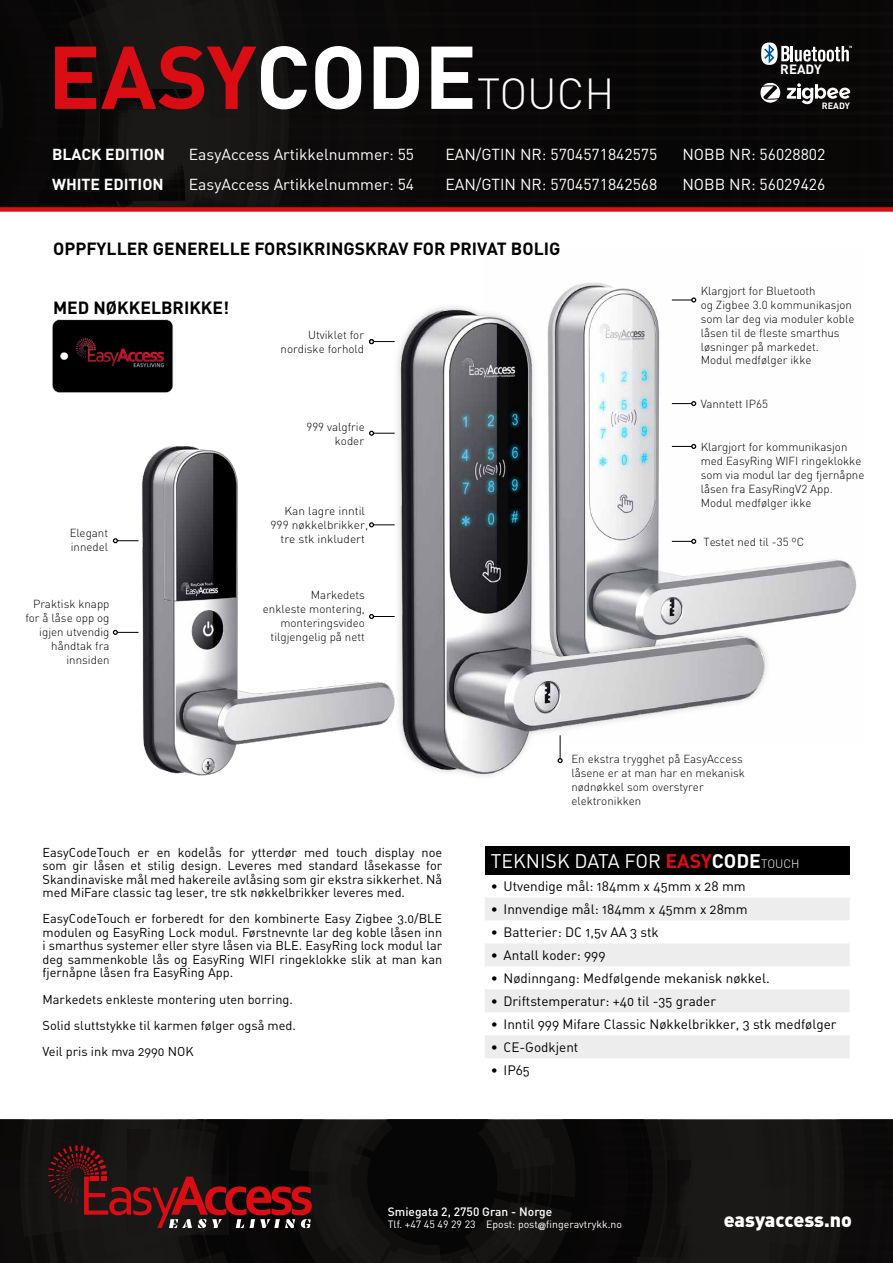
<style>
.page{position:relative;width:893px;height:1263px;background:#fff}
.page>*{position:absolute;margin:0;border:0;box-sizing:border-box;transform-origin:0 0}
.t1{font:300 42.9px "DIN";color:#fff}
.t2{font:900 19.65px "DIN";color:#fff}
.t3{font:19.5px "DIN";color:#fff}
.t4{font:700 17.4px "DIN";color:#000}
.t5{font:15.75px "DIN";color:#fff}
.t6{font:700 15.75px "DIN";color:#fff}
.t7{font:13.5px "DIN Regular Alternate";color:#000}
.t8{font:700 13.35px "DIN";color:#fff}
.t9{font:12.75px/13.5px "DIN Regular Alternate";color:#000;text-align:justify}
.t10{font:500 12px "DIN";color:#fff}
.t11{font:300 11.55px/13.8px "DIN";color:#000;text-align:right}
.t12{font:10.5px "DIN";color:#fff}
.t13{font:700 9px "DIN";color:#fff}
.s1{font-weight:700;font-size:87.45px;color:#db0d14}
.s2{font-weight:700;font-size:87.45px}
.s3{font-weight:700;color:#db0d14}
.s4{font-weight:700}
.s5{font-weight:300;font-size:12px}
.s6{font-family:"Frutiger"}
</style>
<div class="page">
<img style="left:794px;top:559px;width:63px;height:61px">
<div style="left:0;top:1120px;width:893px;height:143px;background:#131110"></div>
<div style="left:0;top:0;width:893px;height:209px;background:linear-gradient(to right,#12100f,#070606)"></div>
<svg style="left:48px;top:1119px;width:528px;height:144px"></svg>
<div style="left:0;top:207px;width:893px;height:5px;background:#db0d14"></div>
<img style="left:397px;top:283px;width:397px;height:494px">
<svg style="left:558px;top:735px;width:5px;height:28px"></svg>
<svg style="left:672px;top:401px;width:24px;height:5px"></svg>
<svg style="left:672px;top:297px;width:24px;height:6px"></svg>
<svg style="left:672px;top:444px;width:24px;height:5px"></svg>
<svg style="left:672px;top:539px;width:24px;height:5px"></svg>
<svg style="left:369px;top:339px;width:26px;height:5px"></svg>
<div style="left:485px;top:846px;width:365px;height:28px;background:#000"></div>
<svg style="left:485px;top:898px;width:365px;height:160px;fill:#ededed"></svg>
<img style="left:52px;top:319px;width:121px;height:74px">
<img style="left:138px;top:420px;width:264px;height:357px">
<svg style="left:113px;top:538px;width:25px;height:5px"></svg>
<svg style="left:113px;top:630px;width:25px;height:5px"></svg>
<svg style="left:761px;top:43px;width:91px;height:22px"></svg>
<svg style="left:760px;top:83px;width:20px;height:20px"></svg>
<svg style="left:787px;top:83px;width:63px;height:23px"></svg>
<h1 class="t1" style="left:48px;top:67px;width:568px"><span class="s1">EASY</span><span class="s2">CODE</span>TOUCH</h1>
<h3 class="t6" style="left:52px;top:144px;width:115px">BLACK EDITION</h3>
<h3 class="t5" style="left:189px;top:145px;width:227px">EasyAccess Artikkelnummer: 55</h3>
<h3 class="t5" style="left:445px;top:145px;width:213px">EAN/GTIN NR: 5704571842575</h3>
<h3 class="t5" style="left:682px;top:145px;width:144px">NOBB NR: 56028802</h3>
<h3 class="t6" style="left:52px;top:174px;width:113px">WHITE EDITION</h3>
<h3 class="t5" style="left:189px;top:175px;width:227px">EasyAccess Artikkelnummer: 54</h3>
<h3 class="t5" style="left:445px;top:175px;width:213px">EAN/GTIN NR: 5704571842568</h3>
<h3 class="t5" style="left:682px;top:175px;width:144px">NOBB NR: 56029426</h3>
<p class="t8" style="left:780px;top:61px;width:43px">READY</p>
<p class="t13" style="left:822px;top:99px;width:30px">READY</p>
<h3 class="t4" style="left:53px;top:237px;width:509px">OPPFYLLER GENERELLE FORSIKRINGSKRAV FOR PRIVAT BOLIG</h3>
<h3 class="t4" style="left:53px;top:296px;width:178px">MED NØKKELBRIKKE!</h3>
<p class="t11" style="left:70px;top:526px;width:40px;text-align:left">Elegant innedel</p>
<p class="t11" style="left:26px;top:597px;width:85px">Praktisk knapp for å låse opp og igjen utvendig håndtak fra innsiden</p>
<p class="t11" style="left:281px;top:328px;width:85px">Utviklet for nordiske forhold</p>
<p class="t11" style="left:306px;top:420px;width:60px">999 valgfrie koder</p>
<p class="t11" style="left:270px;top:504px;width:99px">Kan lagre inntil<br>999 nøkkelbrikker, tre stk inkludert</p>
<p class="t11" style="left:263px;top:588px;width:104px">Markedets<br>enkleste montering, monteringsvideo tilgjengelig på nett</p>
<p class="t11" style="left:701px;top:284px;width:155px;text-align:left">Klargjort for Bluetooth<br>og Zigbee 3.0 kommunikasjon som lar deg via moduler koble låsen til de fleste smarthus løsninger på markedet.<br>Modul medfølger ikke</p>
<p class="t11" style="left:701px;top:397px;width:69px">Vanntett IP65</p>
<p class="t11" style="left:701px;top:440px;width:165px;text-align:left">Klargjort for kommunikasjon med EasyRing WIFI ringeklokke som via modul lar deg fjernåpne låsen fra EasyRingV2 App.<br>Modul medfølger ikke</p>
<p class="t11" style="left:704px;top:535px;width:102px">Testet ned til -35 ºC</p>
<p class="t11" style="left:571px;top:752px;width:175px;text-align:left">En ekstra trygghet på EasyAccess låsene er at man har en mekanisk nødnøkkel som overstyrer elektronikken</p>
<p class="t9" style="left:43px;top:845px;width:401px">EasyCodeTouch er en kodelås for ytterdør med touch display noe som gir låsen et stilig design. Leveres med standard låsekasse for Skandinaviske mål med hakereile avlåsing som gir ekstra sikkerhet. Nå med MiFare classic tag leser, tre stk nøkkelbrikker leveres med.</p>
<p class="t9" style="left:43px;top:912px;width:401px">EasyCodeTouch er forberedt for den kombinerte Easy Zigbee 3.0/BLE modulen og EasyRing Lock modul. Førstnevnte lar deg koble låsen inn i smarthus systemer eller styre låsen via BLE. EasyRing lock modul lar deg sammenkoble lås og EasyRing WIFI ringeklokke slik at man kan fjernåpne låsen fra EasyRing App.</p>
<p class="t9" style="left:43px;top:986px;width:255px;line-height:26.2px;text-align:left">Markedets enkleste montering uten borring.<br>Solid sluttstykke til karmen følger også med.<br>Veil pris ink mva 2990 NOK</p>
<h3 class="t3" style="left:491px;top:849px;width:310px">TEKNISK DATA FOR <span class="s3">EASY</span><span class="s4">CODE</span><span class="s5">TOUCH</span></h3>
<p class="t7" style="left:491px;top:878px;width:256px">• Utvendige mål: 184mm x 45mm x 28 mm</p>
<p class="t7" style="left:491px;top:901px;width:258px">• Innvendige mål: 184mm x 45mm x 28mm</p>
<p class="t7" style="left:491px;top:924px;width:170px">• Batterier: DC 1,5v AA 3 stk</p>
<p class="t7" style="left:491px;top:947px;width:116px">• Antall koder: 999</p>
<p class="t7" style="left:491px;top:970px;width:280px">• Nødinngang: Medfølgende mekanisk nøkkel.</p>
<p class="t7" style="left:491px;top:993px;width:227px">• Driftstemperatur: +40 til -35 grader</p>
<p class="t7" style="left:491px;top:1016px;width:347px">• Inntil 999 Mifare Classic Nøkkelbrikker, 3 stk medfølger</p>
<p class="t7" style="left:491px;top:1039px;width:89px">• CE-Godkjent</p>
<p class="t7" style="left:491px;top:1062px;width:41px">• IP65</p>
<p class="t10" style="left:388px;top:1204px;width:166px">Smiegata 2, 2750 Gran - Norge</p>
<p class="t12" style="left:388px;top:1218px;width:236px">Tlf. +47 45 49 29 23 Epost: post<span class="s6">@</span>fingeravtrykk.no</p>
<h2 class="t2" style="left:724px;top:1207px;width:130px">easyaccess.no</h2>
</div>
